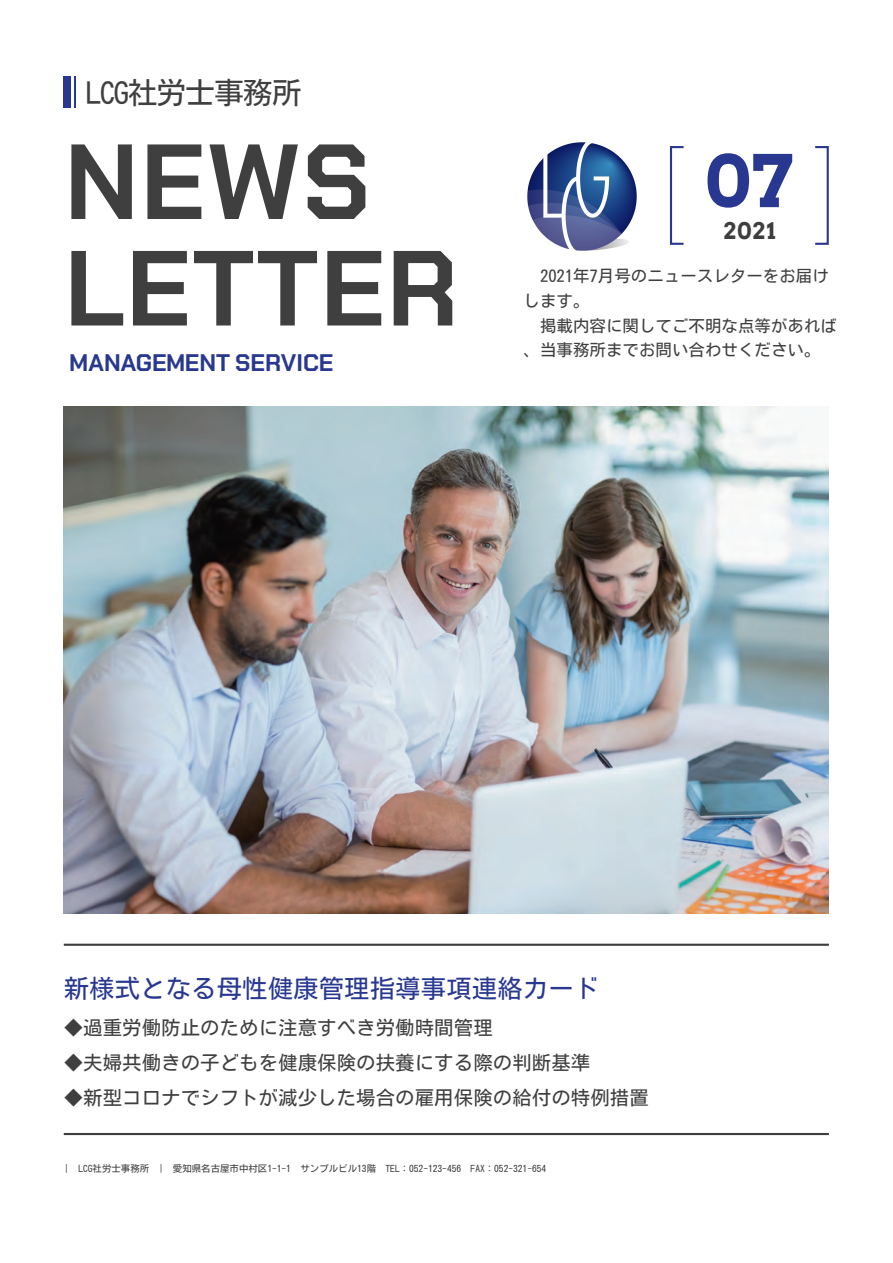
<style>
.page{position:relative;width:893px;height:1263px;background:#fff}
.page>*{position:absolute;margin:0;border:0;box-sizing:border-box;transform-origin:0 0}
.t1{font:700 106.5px/106.5px "Chakra Petch";letter-spacing:.015em;color:#3f3f40}
.t2{font:700 72px "Arvo";color:#283890}
.t3{font:30px "Motoya L Cedar W3 90 ms RKSJ H";letter-spacing:-.04em;color:#3f3f40}
.t4{font:25.5px "Motoya L Cedar W3 90 ms RKSJ H";color:#283891}
.t5{font:700 24px "Chakra Petch";color:#283890}
.t6{font:700 22.5px "Arvo";color:#3e3e3f}
.t7{font:19.5px "Motoya L Cedar W3 90 ms RKSJ H";color:#3f3f40}
.t8{font:16.5px/24.8px "Motoya L Cedar W3 90 ms RKSJ H";color:#3f3f40}
.t9{font:9.45px "Motoya L Cedar W3 90 ms RKSJ H";color:#3f3f40}
</style>
<div class="page">
<hr style="left:64px;top:1133px;width:765px;height:2px;background:#3e3e3f">
<hr style="left:64px;top:944px;width:765px;height:2px;background:#3e3e3f">
<div style="left:670px;top:146px;width:14px;height:99px;border:2px solid #283890"></div>
<div style="left:814px;top:146px;width:15px;height:99px;border:2px solid #283890"></div>
<img style="left:64px;top:406px;width:765px;height:508px">
<div style="left:64px;top:76px;width:7px;height:32px;background:#283890"></div>
<hr style="left:74px;top:76px;width:2px;height:32px;background:#283890">
<img style="left:527px;top:142px;width:110px;height:109px">
<h3 class="t3" style="left:86px;top:78px;width:217px">LCG社労士事務所</h3>
<h1 class="t1" style="left:64px;top:129px;width:396px">NEWS<br>LETTER</h1>
<p class="t5" style="left:69px;top:347px;width:265px">MANAGEMENT SERVICE</p>
<h2 class="t2" style="left:705px;top:138px;width:90px">07</h2>
<p class="t6" style="left:723px;top:218px;width:54px">2021</p>
<p class="t8" style="left:524px;top:263px;width:315px">　2021年7月号のニュースレターをお届けします。<br>　掲載内容に関してご不明な点等があれば、当事務所までお問い合わせください。</p>
<h3 class="t4" style="left:64px;top:975px;width:537px">新様式となる母性健康管理指導事項連絡カード</h3>
<p class="t7" style="left:64px;top:1018px;width:430px">◆過重労働防止のために注意すべき労働時間管理</p>
<p class="t7" style="left:64px;top:1053px;width:528px">◆夫婦共働きの子どもを健康保険の扶養にする際の判断基準</p>
<p class="t7" style="left:64px;top:1087px;width:586px">◆新型コロナでシフトが減少した場合の雇用保険の給付の特例措置</p>
<p class="t9" style="left:64px;top:1163px;width:483px">| LCG社労士事務所 | 愛知県名古屋市中村区1-1-1　サンプルビル13階 TEL：052-123-456　FAX：052-321-654</p>
</div>
